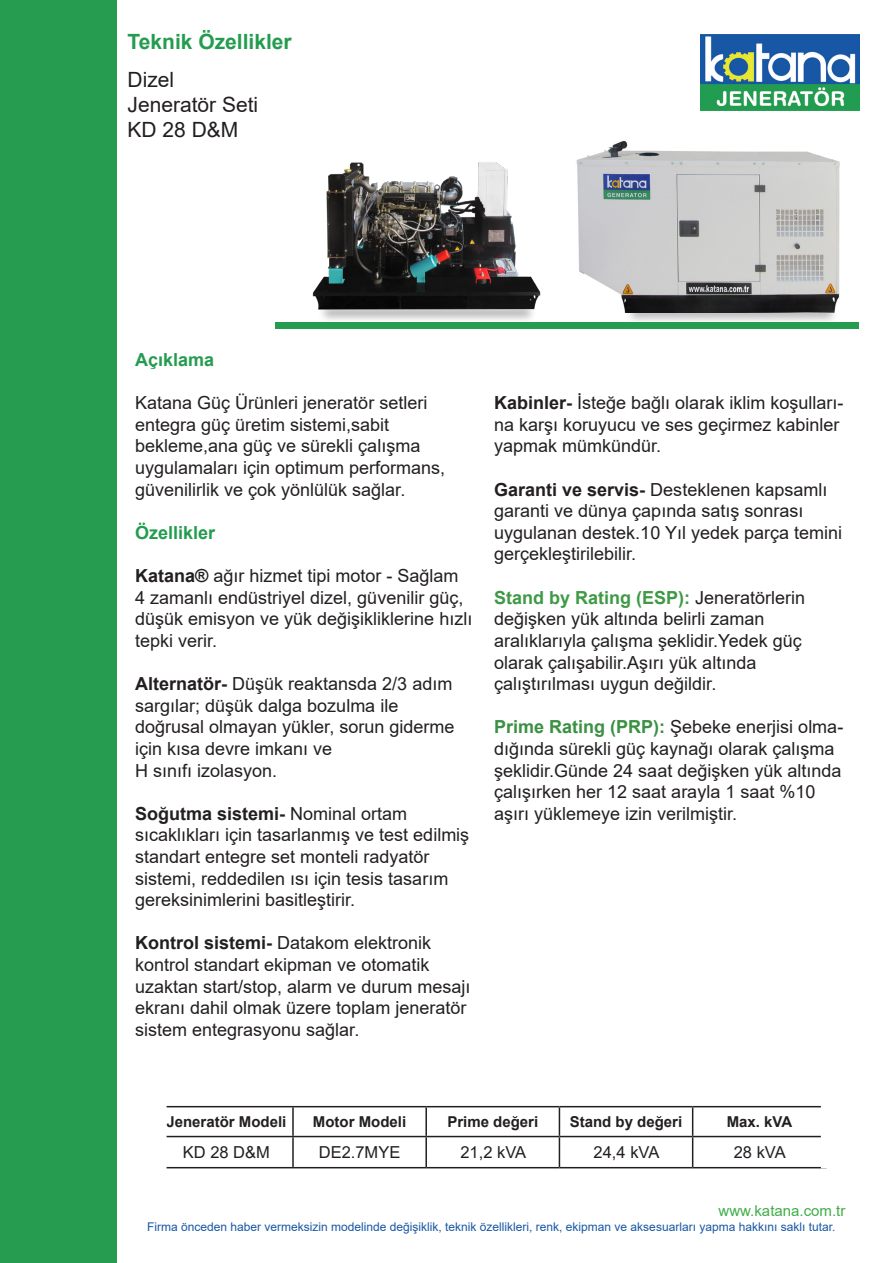
<style>
.page{position:relative;width:893px;height:1263px;background:#fff}
.page>*{position:absolute;margin:0;border:0;box-sizing:border-box;transform-origin:0 0}
.t1{font:21px "Arial";color:#231f20}
.t2{font:700 21px "Arial";color:#249c4f}
.t3{font:18px/21.6px "Arial";color:#231f20}
.t4{font:700 18px "Arial";color:#3f9945}
.t5{font:700 18px "Arial";color:#231f20}
.t6{font:700 18px "Arial";color:#249c4f}
.t7{font:16.5px "Arial";color:#231f20}
.t8{font:700 15px "Arial";color:#231f20}
.t9{font:15px "Arial";color:#40ae49}
.t10{font:12px "Arial";color:#1858a4}
.s1{font-weight:700}
.s2{font-weight:400}
.s3{font-weight:400;color:#231f20}
.s4{font-weight:700;color:#3a9043}
</style>
<div class="page">
<div style="left:624px;top:303px;width:215px;height:21px;background:#231f20;opacity:.75"></div>
<div style="left:317px;top:303px;width:220px;height:21px;background:#231f20;opacity:.75"></div>
<img style="left:576px;top:140px;width:264px;height:172px">
<div style="left:275px;top:322px;width:584px;height:7px;background:#259c50"></div>
<div style="left:0;top:0;width:117px;height:1263px;background:#259c50"></div>
<svg style="left:179px;top:1105px;width:642px;height:10px"></svg>
<hr style="left:159px;top:1106px;width:134px;height:1px;background:#231f20">
<hr style="left:293px;top:1106px;width:133px;height:1px;background:#231f20">
<hr style="left:292px;top:1107px;width:2px;height:29px;background:#231f20">
<hr style="left:426px;top:1106px;width:133px;height:1px;background:#231f20">
<hr style="left:425px;top:1107px;width:2px;height:29px;background:#231f20">
<hr style="left:559px;top:1106px;width:134px;height:1px;background:#231f20">
<svg style="left:559px;top:1107px;width:1px;height:29px"></svg>
<hr style="left:693px;top:1106px;width:134px;height:1px;background:#231f20">
<svg style="left:692px;top:1107px;width:1px;height:29px"></svg>
<hr style="left:159px;top:1136px;width:134px;height:1px;background:#231f20">
<hr style="left:293px;top:1136px;width:133px;height:1px;background:#231f20">
<hr style="left:292px;top:1137px;width:2px;height:30px;background:#231f20">
<hr style="left:426px;top:1136px;width:133px;height:1px;background:#231f20">
<hr style="left:425px;top:1137px;width:2px;height:30px;background:#231f20">
<hr style="left:559px;top:1136px;width:134px;height:1px;background:#231f20">
<hr style="left:559px;top:1137px;width:1px;height:30px;background:#231f20">
<hr style="left:693px;top:1136px;width:134px;height:1px;background:#231f20">
<hr style="left:692px;top:1137px;width:1px;height:30px;background:#231f20">
<hr style="left:159px;top:1167px;width:134px;height:1px;background:#231f20">
<hr style="left:293px;top:1167px;width:133px;height:1px;background:#231f20">
<hr style="left:426px;top:1167px;width:133px;height:1px;background:#231f20">
<hr style="left:559px;top:1167px;width:134px;height:1px;background:#231f20">
<hr style="left:693px;top:1167px;width:134px;height:1px;background:#231f20">
<div style="left:149px;top:1098px;width:18px;height:78px;background:#fff"></div>
<div style="left:821px;top:1091px;width:17px;height:77px;background:#fff"></div>
<img style="left:700px;top:34px;width:159px;height:77px">
<img style="left:312px;top:162px;width:229px;height:149px">
<p class="t2" style="left:128px;top:27px;width:166px">Teknik Özellikler</p>
<p class="t1" style="left:128px;top:65px;width:48px">Dizel</p>
<p class="t1" style="left:128px;top:90px;width:132px">Jeneratör Seti</p>
<p class="t1" style="left:128px;top:115px;width:112px">KD 28 D&amp;M</p>
<p class="t6" style="left:135px;top:347px;width:81px">Açıklama</p>
<p class="t3" style="left:135px;top:392px;width:294px">Katana Güç Ürünleri jeneratör setleri entegra güç üretim sistemi,sabit</p>
<p class="t3" style="left:135px;top:435px;width:287px">bekleme,ana güç ve sürekli çalışma</p>
<p class="t3" style="left:135px;top:457px;width:312px">uygulamaları için optimum performans, güvenilirlik ve çok yönlülük sağlar.</p>
<p class="t6" style="left:135px;top:520px;width:82px">Özellikler</p>
<p class="t3" style="left:135px;top:565px;width:339px"><span class="s1">Katana®</span> ağır hizmet tipi motor - Sağlam 4 zamanlı endüstriyel dizel, güvenilir güç, düşük emisyon ve yük değişikliklerine hızlı tepki verir.</p>
<p class="t3" style="left:135px;top:673px;width:321px"><span class="s1">Alternatör-</span> Düşük reaktansda 2/3 adım sargılar; düşük dalga bozulma ile doğrusal olmayan yükler, sorun giderme için kısa devre imkanı ve</p>
<p class="t3" style="left:135px;top:759px;width:144px">H sınıfı izolasyon.</p>
<p class="t5" style="left:135px;top:801px;width:274px">Soğutma sistemi- <span class="s2">Nominal ortam</span></p>
<p class="t3" style="left:135px;top:824px;width:336px">sıcaklıkları için tasarlanmış ve test edilmiş standart entegre set monteli radyatör</p>
<p class="t3" style="left:135px;top:867px;width:315px">sistemi, reddedilen ısı için tesis tasarım gereksinimlerini basitleştirir.</p>
<p class="t3" style="left:135px;top:932px;width:298px"><span class="s1">Kontrol sistemi-</span> Datakom elektronik</p>
<p class="t3" style="left:135px;top:954px;width:337px">kontrol standart ekipman ve otomatik uzaktan start/stop, alarm ve durum mesajı ekranı dahil olmak üzere toplam jeneratör sistem entegrasyonu sağlar.</p>
<p class="t3" style="left:494px;top:392px;width:351px"><span class="s1">Kabinler-</span> İsteğe bağlı olarak iklim koşulları&shy;na karşı koruyucu ve ses geçirmez kabinler yapmak mümkündür.</p>
<p class="t3" style="left:494px;top:478px;width:335px"><span class="s1">Garanti ve servis-</span> Desteklenen kapsamlı garanti ve dünya çapında satış sonrası</p>
<p class="t3" style="left:494px;top:522px;width:349px">uygulanan destek.10 Yıl yedek parça temini gerçekleştirilebilir.</p>
<p class="t4" style="left:494px;top:585px;width:313px">Stand by Rating (ESP): <span class="s3">Jeneratörlerin</span></p>
<p class="t3" style="left:494px;top:608px;width:272px">değişken yük altında belirli zaman</p>
<p class="t3" style="left:494px;top:630px;width:309px">aralıklarıyla çalışma şeklidir.Yedek güç</p>
<p class="t3" style="left:494px;top:651px;width:264px">olarak çalışabilir.Aşırı yük altında</p>
<p class="t3" style="left:494px;top:673px;width:224px">çalıştırılması uygun değildir.</p>
<p class="t3" style="left:494px;top:716px;width:351px"><span class="s4">Prime Rating (PRP):</span> Şebeke enerjisi olma&shy;dığında sürekli güç kaynağı olarak çalışma şeklidir.Günde 24 saat değişken yük altında</p>
<p class="t3" style="left:494px;top:781px;width:323px">çalışırken her 12 saat arayla 1 saat %10 aşırı yüklemeye izin verilmiştir.</p>
<p class="t8" style="left:166px;top:1111px;width:122px">Jeneratör Modeli</p>
<p class="t8" style="left:313px;top:1111px;width:95px">Motor Modeli</p>
<p class="t8" style="left:447px;top:1111px;width:92px">Prime değeri</p>
<p class="t8" style="left:570px;top:1111px;width:114px">Stand by değeri</p>
<p class="t8" style="left:727px;top:1111px;width:67px">Max. kVA</p>
<p class="t7" style="left:183px;top:1141px;width:89px">KD 28 D&amp;M</p>
<p class="t7" style="left:319px;top:1141px;width:83px">DE2.7MYE</p>
<p class="t7" style="left:460px;top:1141px;width:67px">21,2 kVA</p>
<p class="t7" style="left:594px;top:1141px;width:67px">24,4 kVA</p>
<p class="t7" style="left:734px;top:1141px;width:53px">28 kVA</p>
<p class="t9" style="left:719px;top:1201px;width:128px">www.katana.com.tr</p>
<p class="t10" style="left:147px;top:1218px;width:690px">Firma önceden haber vermeksizin modelinde değişiklik, teknik özellikleri, renk, ekipman ve aksesuarları yapma hakkını saklı tutar.</p>
</div>
